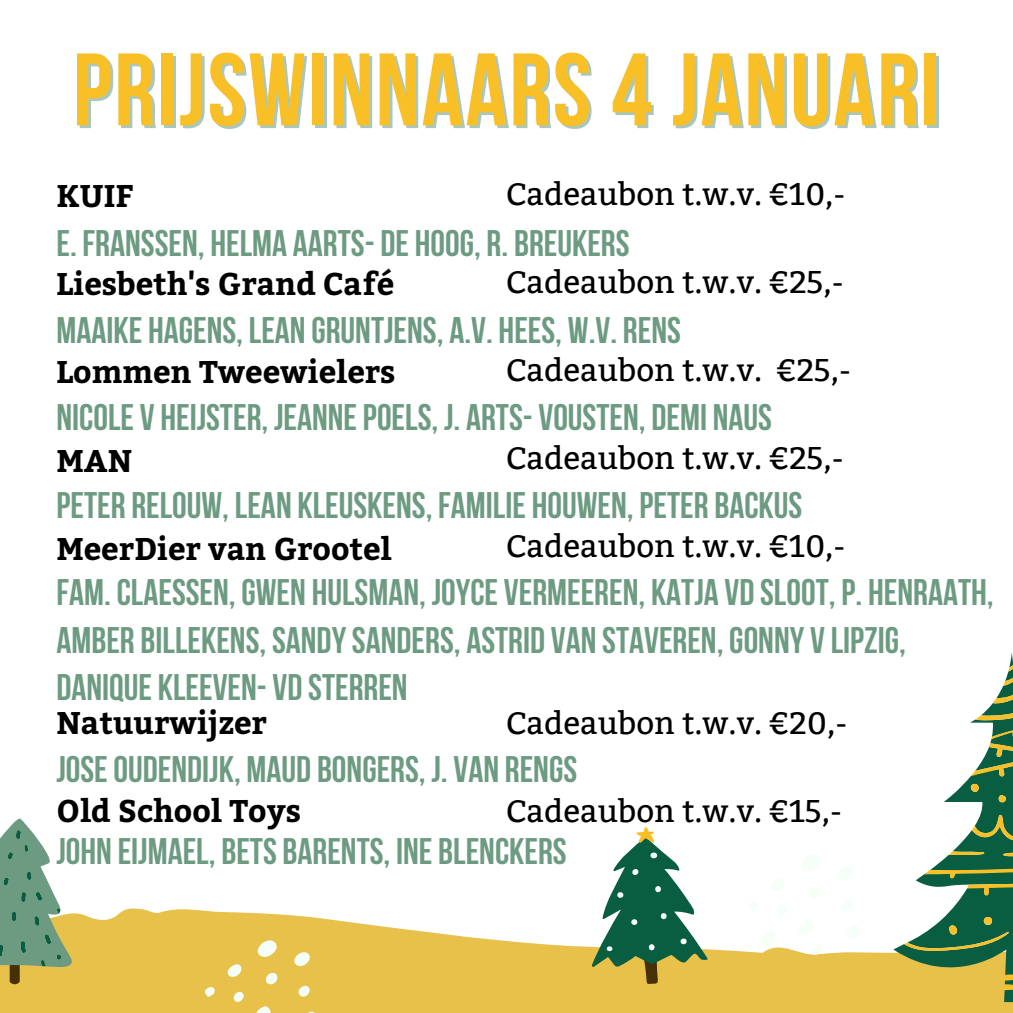
<style>
.page{position:relative;width:1013px;height:1013px;background:#fff}
.page>*{position:absolute;margin:0;border:0;box-sizing:border-box;transform-origin:0 0}
.t1{font:700 102.75px "Bebas Neue";letter-spacing:.02em;color:#f8c026}
.t2{font:700 36.88px/47.8px "Bebas Neue";color:#6d9b82}
.t3{font:31.25px "Bitter";color:#000}
.t4{font:700 31.25px "Bitter";color:#000}
</style>
<div class="page">
<svg style="left:0;top:908px;width:1012px;height:104px;fill:#e8c14b"></svg>
<svg style="left:0;top:818px;width:72px;height:166px"></svg>
<svg style="left:893px;top:652px;width:119px;height:350px"></svg>
<svg style="left:904px;top:665px;width:108px;height:325px"></svg>
<svg style="left:257px;top:939px;width:20px;height:18px"></svg>
<svg style="left:254px;top:1005px;width:16px;height:7px"></svg>
<svg style="left:293px;top:952px;width:17px;height:15px"></svg>
<svg style="left:302px;top:1011px;width:15px;height:1px"></svg>
<svg style="left:227px;top:963px;width:14px;height:15px"></svg>
<svg style="left:265px;top:972px;width:13px;height:12px"></svg>
<svg style="left:298px;top:985px;width:12px;height:11px"></svg>
<svg style="left:233px;top:991px;width:11px;height:11px"></svg>
<svg style="left:204px;top:986px;width:11px;height:11px"></svg>
<svg style="left:797px;top:919px;width:17px;height:17px"></svg>
<svg style="left:759px;top:931px;width:16px;height:15px"></svg>
<svg style="left:845px;top:925px;width:15px;height:14px"></svg>
<svg style="left:841px;top:908px;width:12px;height:2px"></svg>
<svg style="left:811px;top:943px;width:11px;height:11px"></svg>
<svg style="left:777px;top:908px;width:10px;height:8px"></svg>
<svg style="left:748px;top:908px;width:11px;height:2px"></svg>
<svg style="left:592px;top:827px;width:116px;height:157px"></svg>
<h1 class="t1" style="left:73px;top:48px;width:868px">PRIJSWINNAARS 4 JANUARI</h1>
<h3 class="t4" style="left:56px;top:173px;width:79px">KUIF</h3>
<p class="t3" style="left:506px;top:175px;width:340px">Cadeaubon t.w.v. €10,-</p>
<h2 class="t2" style="left:56px;top:223px;width:574px">E. FRANSSEN, HELMA AARTS- DE HOOG, R. BREUKERS</h2>
<h4 class="t4" style="left:56px;top:261px;width:339px">Liesbeth's Grand Café</h4>
<p class="t3" style="left:506px;top:263px;width:338px">Cadeaubon t.w.v. €25,-</p>
<h2 class="t2" style="left:56px;top:310px;width:626px">MAAIKE HAGENS, LEAN GRUNTJENS, A.V. HEES, W.V. RENS</h2>
<h4 class="t4" style="left:56px;top:349px;width:340px">Lommen Tweewielers</h4>
<p class="t3" style="left:506px;top:352px;width:346px">Cadeaubon t.w.v. €25,-</p>
<h2 class="t2" style="left:56px;top:397px;width:717px">NICOLE V HEIJSTER, JEANNEPOELS, J. ARTS- VOUSTEN, DEMI NAUS</h2>
<h3 class="t4" style="left:56px;top:437px;width:77px">MAN</h3>
<p class="t3" style="left:506px;top:440px;width:338px">Cadeaubon t.w.v. €25,-</p>
<h2 class="t2" style="left:56px;top:484px;width:747px">PETER RELOUW, LEAN KLEUSKENS, FAMILIE HOUWEN, PETER BACKUS</h2>
<h4 class="t4" style="left:56px;top:525px;width:337px">MeerDier van Grootel</h4>
<p class="t3" style="left:506px;top:528px;width:340px">Cadeaubon t.w.v. €10,-</p>
<h2 class="t2" style="left:56px;top:571px;width:938px">FAM. CLAESSEN, GWEN HULSMAN, JOYCE VERMEEREN, KATJA VD SLOOT, P. HENRAATH,<br>AMBER BILLEKENS, SANDYSANDERS, ASTRID VAN STAVEREN, GONNY V LIPZIG,<br>DANIQUE KLEEVEN- VD STERREN</h2>
<h4 class="t4" style="left:56px;top:700px;width:212px">Natuurwijzer</h4>
<p class="t3" style="left:506px;top:704px;width:342px">Cadeaubon t.w.v. €20,-</p>
<p class="t2" style="left:56px;top:748px;width:522px">JOSEOUDENDIJK, MAUD BONGERS, J. VAN RENGS</p>
<h4 class="t4" style="left:56px;top:788px;width:246px">Old School Toys</h4>
<p class="t3" style="left:506px;top:792px;width:337px">Cadeaubon t.w.v. €15,-</p>
<h2 class="t2" style="left:56px;top:831px;width:512px">JOHN EIJMAEL, BETS BARENTS, INE BLENCKERS</h2>
</div>
